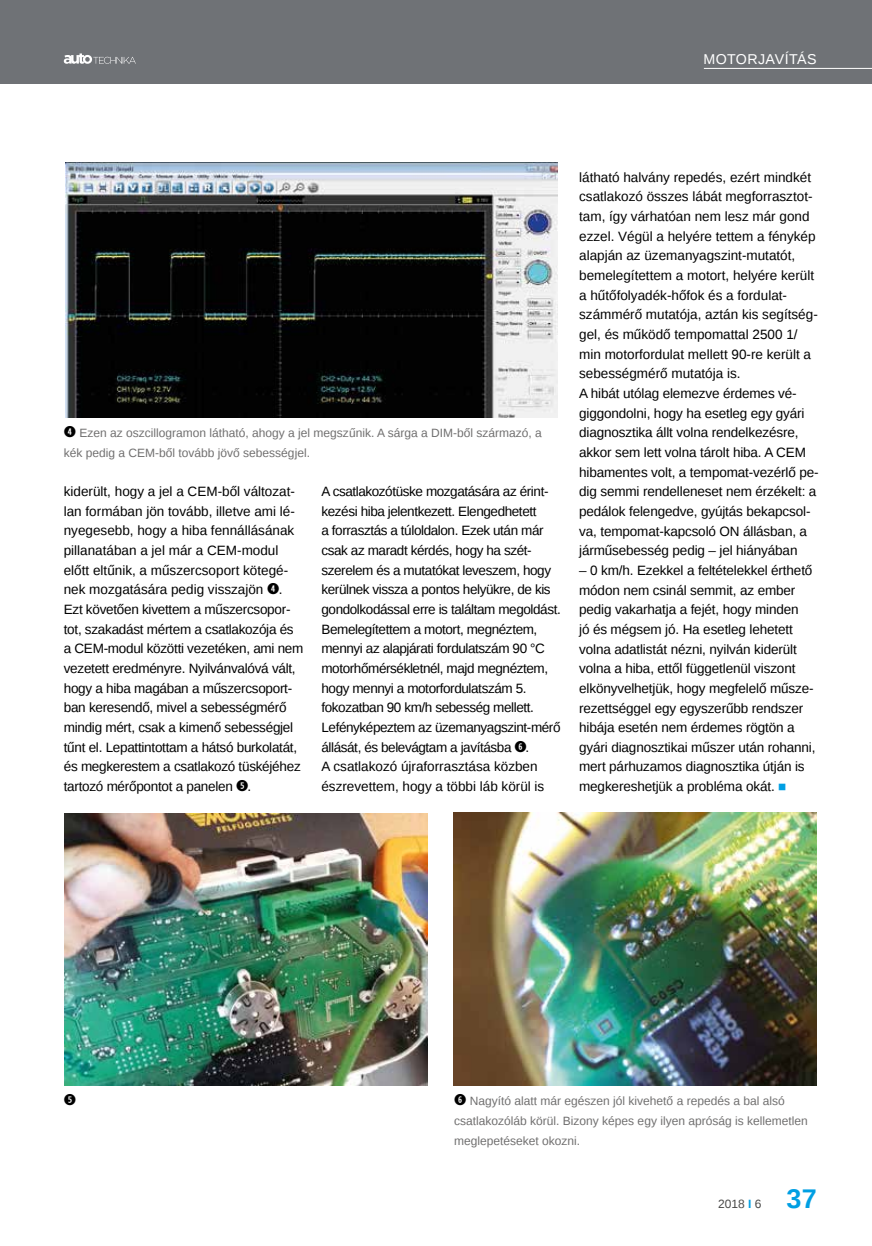
<style>
.page{position:relative;width:872px;height:1246px;background:#fff}
.page>*{position:absolute;margin:0;border:0;box-sizing:border-box;transform-origin:0 0}
.t1{font:700 27px "Liberation Sans";color:#009fe3}
.t2{font:15px "Combi Numerals Ltd";color:#000}
.t3{font:14.25px "Liberation Sans";letter-spacing:.02em;color:#fff}
.t4{font:13.5px/19.6px "Liberation Sans";letter-spacing:-.01em;color:#000}
.t5{font:13.5px/19.6px "Liberation Sans";letter-spacing:-.03em;color:#000}
.t6{font:12px/19.6px "Liberation Sans";color:#706f6f}
.t7{font:12px "Liberation Sans";color:#4a4a49}
.s1{font-family:"Combi Numerals Ltd";font-size:15px;color:#000}
.s2{font-family:"Combi Numerals Ltd";font-size:15px}
.s3{color:#009fe3}
.s4{font-weight:700;color:#009fe3}
</style>
<div class="page">
<div style="left:0;top:0;width:872px;height:83px;background:#6f7276"></div>
<hr style="left:704px;top:68px;width:168px;height:1px;background:#fff">
<svg style="left:64px;top:53px;width:72px;height:11px"></svg>
<img style="left:66px;top:162px;width:491px;height:256px">
<img style="left:64px;top:813px;width:363px;height:272px">
<img style="left:453px;top:812px;width:363px;height:273px">
<p class="t3" style="left:703px;top:51px;width:115px">MOTORJAVÍTÁS</p>
<p class="t6" style="left:64px;top:424px;width:479px"><span class="s1">➍</span> Ezen az oszcillogramon látható, ahogy a jel megszűnik. A sárga a DIM-ből származó, a kék pedig a CEM-ből tovább jövő sebességjel.</p>
<p class="t4" style="left:64px;top:482px;width:241px">kiderült, hogy a jel a CEM-ből változat&shy;lan formában jön tovább, illetve ami lé&shy;nyegesebb, hogy a hiba fennállásának pillanatában a jel már a CEM-modul előtt eltűnik, a műszercsoport kötegé&shy;nek mozgatására pedig visszajön <span class="s2">➍</span>.<br>Ezt követően kivettem a műszercsopor&shy;tot, szakadást mértem a csatlakozója és a CEM-modul közötti vezetéken, ami nem vezetett eredményre. Nyilvánvalóvá vált, hogy a hiba magában a műszercsoport&shy;ban keresendő, mivel a sebességmérő mindig mért, csak a kimenő sebességjel tűnt el. Lepattintottam a hátsó burkolatát, és megkerestem a csatlakozó tüskéjéhez tartozó mérőpontot a panelen <span class="s2">➎</span>.</p>
<p class="t5" style="left:321px;top:482px;width:241px">A csatlakozótüske mozgatására az érint&shy;kezési hiba jelentkezett. Elengedhetett<br>a forrasztás a túloldalon. Ezek után már csak az maradt kérdés, hogy ha szét&shy;szerelem és a mutatókat leveszem, hogy kerülnek vissza a pontos helyükre, de kis gondolkodással erre is találtam megoldást.<br>Bemelegítettem a motort, megnéztem, mennyi az alapjárati fordulatszám 90 °C motorhőmérsékletnél, majd megnéztem, hogy mennyi a motorfordulatszám 5. fokozatban 90 km/h sebesség mellett.<br>Lefényképeztem az üzemanyagszint-mérő állását, és belevágtam a javításba <span class="s2">➏</span>.<br>A csatlakozó újraforrasztása közben észrevettem, hogy a többi láb körül is</p>
<p class="t4" style="left:579px;top:168px;width:241px">látható halvány repedés, ezért mindkét csatlakozó összes lábát megforrasztot&shy;tam, így várhatóan nem lesz már gond ezzel. Végül a helyére tettem a fénykép alapján az üzemanyagszint-mutatót, bemelegítettem a motort, helyére került a hűtőfolyadék-hőfok és a fordulat&shy;számmérő mutatója, aztán kis segítség&shy;gel, és működő tempomattal 2500 1/ min motorfordulat mellett 90-re került a sebességmérő mutatója is.<br>A hibát utólag elemezve érdemes vé&shy;giggondolni, hogy ha esetleg egy gyári diagnosztika állt volna rendelkezésre, akkor sem lett volna tárolt hiba. A CEM hibamentes volt, a tempomat-vezérlő pe&shy;dig semmi rendelleneset nem érzékelt: a pedálok felengedve, gyújtás bekapcsol&shy;va, tempomat-kapcsoló ON állásban, a járműsebesség pedig – jel hiányában</p>
<p class="t4" style="left:579px;top:561px;width:238px">– 0 km/h. Ezekkel a feltételekkel érthető módon nem csinál semmit, az ember pedig vakarhatja a fejét, hogy minden<br>jó és mégsem jó. Ha esetleg lehetett volna adatlistát nézni, nyilván kiderült volna a hiba, ettől függetlenül viszont elkönyvelhetjük, hogy megfelelő műsze&shy;rezettséggel egy egyszerűbb rendszer hibája esetén nem érdemes rögtön a gyári diagnosztikai műszer után rohanni, mert párhuzamos diagnosztika útján is megkereshetjük a probléma okát. <span class="s3">■</span></p>
<p class="t2" style="left:64px;top:1091px;width:14px">➎</p>
<p class="t6" style="left:454px;top:1092px;width:355px"><span class="s1">➏</span> Nagyító alatt már egészen jól kivehető a repedés a bal alsó csatlakozóláb körül. Bizony képes egy ilyen apróság is kellemetlen meglepetéseket okozni.</p>
<p class="t7" style="left:718px;top:1197px;width:45px">2018 <span class="s4">I</span> 6</p>
<h1 class="t1" style="left:786px;top:1180px;width:32px">37</h1>
</div>
